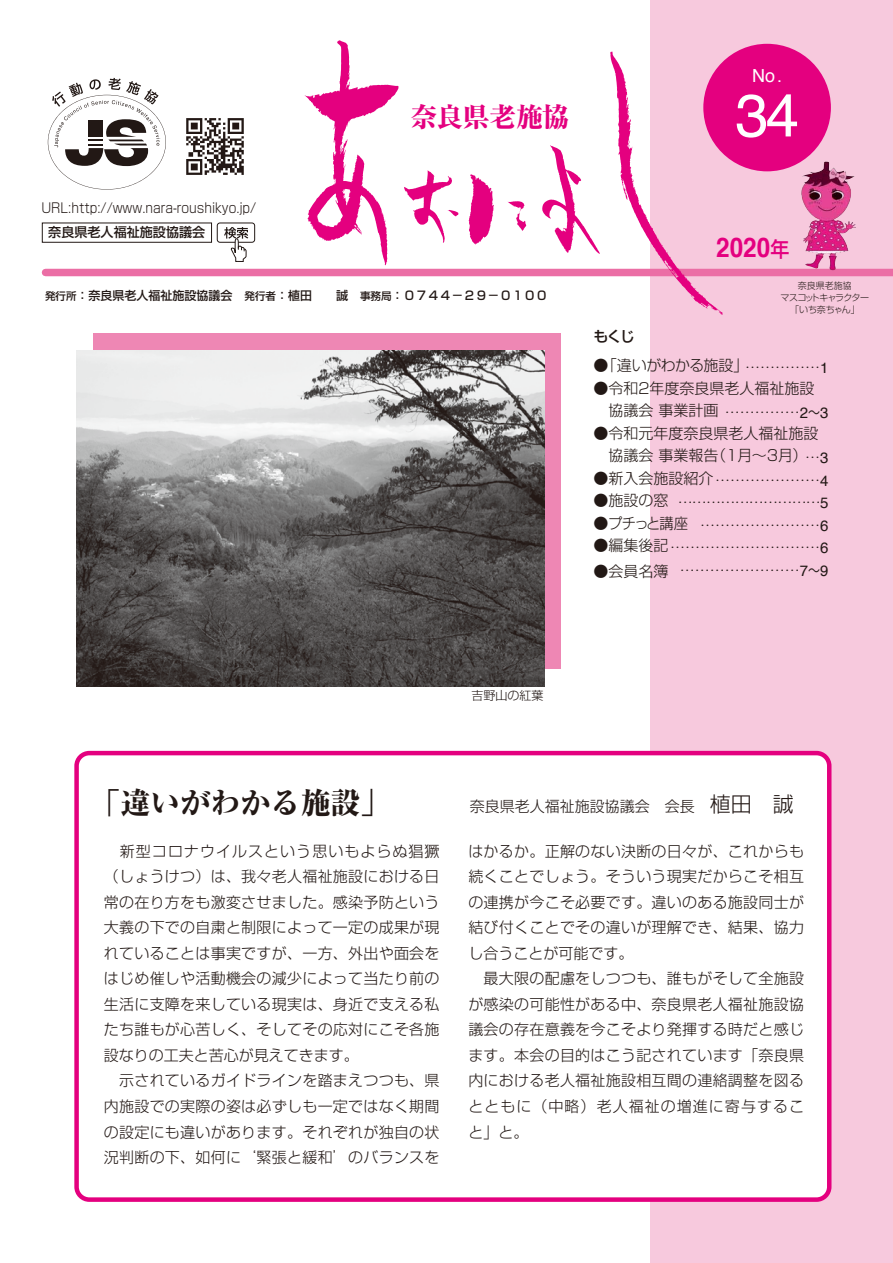
<style>
.page{position:relative;width:893px;height:1263px;background:#fff}
.page>*{position:absolute;margin:0;border:0;box-sizing:border-box;transform-origin:0 0}
.t1{font:60px "Helvetica";color:#fff}
.t2{font:800 30px "Ryumin Pr 5";color:#221815}
.t3{font:800 27px "Ryumin Pr 5";letter-spacing:-.02em;color:#e4007f}
.t4{font:700 27px "Helvetica";color:#e4007f;scale:.9 1}
.t5{font:18px "Helvetica";color:#fff}
.t6{font:300 15px/25.5px "Shin Go Pro";letter-spacing:.02em;color:#221815}
.t7{font:300 15px/22.5px "Shin Go Pro";color:#221815}
.t8{font:300 15px "Shin Go Pro";letter-spacing:-.035em;color:#221815}
.t9{font:500 15px "Shin Go Pro";color:#221815}
.t10{font:300 13.5px "Shin Go Pro";color:#221815;scale:.9 1}
.t11{font:500 13.05px "Shin Go Pro";color:#221815}
.t12{font:500 12px "Shin Go Pro";color:#221815}
.t13{font:300 12px "Shin Go Pro";color:#221815}
.t14{font:300 9px/12px "Shin Go Pro";letter-spacing:-.05em;color:#221815;text-align:center}
.s1{font-size:10.5px}
.s2{font-family:"Shin Go Pro";font-weight:500;font-size:21px}
.s3{font-family:"Helvetica";font-weight:400}
.s4{font-family:"Koz Go Pro";font-weight:400}
.s5{font-size:21px}
</style>
<div class="page">
<div style="left:650px;top:0;width:243px;height:1263px;background:#f7c9dd"></div>
<div style="left:77px;top:753px;width:752px;height:446px;background:#fff;border-radius:13px"></div>
<div style="left:74px;top:751px;width:757px;height:451px;border:4px solid #e4007f;border-radius:13px"></div>
<div style="left:94px;top:333px;width:467px;height:336px;background:#ee87b4"></div>
<img style="left:77px;top:350px;width:467px;height:336px">
<div style="left:703px;top:44px;width:128px;height:127px;background:#e4007f;border-radius:50%"></div>
<svg style="left:48px;top:78px;width:118px;height:112px"></svg>
<div style="left:46px;top:269px;width:847px;height:7px;background:#eb6ea5"></div>
<svg style="left:610px;top:52px;width:113px;height:263px"></svg>
<svg style="left:542px;top:145px;width:58px;height:109px"></svg>
<svg style="left:469px;top:174px;width:25px;height:71px"></svg>
<svg style="left:508px;top:201px;width:18px;height:30px"></svg>
<svg style="left:305px;top:40px;width:153px;height:225px"></svg>
<img style="left:186px;top:118px;width:58px;height:57px">
<div style="left:42px;top:222px;width:170px;height:21px;border:1px solid #221815"></div>
<div style="left:217px;top:222px;width:38px;height:21px;border:1px solid #221815;border-radius:3px"></div>
<svg style="left:224px;top:227px;width:24px;height:35px"></svg>
<img style="left:801px;top:163px;width:55px;height:107px">
<h3 class="t3" style="left:410px;top:96px;width:160px">奈良県老施協</h3>
<p class="t5" style="left:752px;top:62px;width:31px">No.</p>
<h1 class="t1" style="left:735px;top:69px;width:65px">34</h1>
<p class="t10" style="left:41px;top:196px;width:240px">URL:http://www.nara-roushikyo.jp/</p>
<p class="t11" style="left:48px;top:222px;width:158px">奈良県老人福祉施設協議会</p>
<p class="t12" style="left:45px;top:286px;width:504px"><span class="s1">発行所</span>：奈良県老人福祉施設協議会　<span class="s1">発行者</span>：植田　　誠　<span class="s1">事務局</span>：０７４４－２９－０１００</p>
<h3 class="t4" style="left:716px;top:226px;width:83px">2020<span class="s2">年</span></h3>
<p class="t14" style="left:780px;top:279px;width:90px">奈良県老施協<br>マスコットキャラクター「いち奈ちゃん」</p>
<p class="t9" style="left:593px;top:324px;width:43px">もくじ</p>
<p class="t8" style="left:594px;top:353px;width:157px">●「違いがわかる施設」</p>
<p class="t7" style="left:594px;top:375px;width:222px">●令和２年度奈良県老人福祉施設　協議会 事業計画</p>
<p class="t7" style="left:594px;top:420px;width:226px">●令和元年度奈良県老人福祉施設　協議会 事業報告（1月～3月）</p>
<p class="t7" style="left:594px;top:465px;width:121px">●新入会施設紹介</p>
<p class="t6" style="left:594px;top:486px;width:76px">●施設の窓</p>
<p class="t6" style="left:594px;top:509px;width:96px">●プチっと講座</p>
<p class="t6" style="left:594px;top:531px;width:76px">●編集後記</p>
<p class="t6" style="left:594px;top:557px;width:76px">●会員名簿</p>
<p class="t6" style="left:745px;top:353px;width:85px">……………<span class="s3">1</span></p>
<p class="t6" style="left:725px;top:398px;width:105px">……………<span class="s3">2</span><span class="s4">～</span><span class="s3">3</span></p>
<p class="t6" style="left:670px;top:444px;width:160px;line-height:22.5px;text-align:right">…<span class="s3">3<br></span>…………………<span class="s3">4 </span>…………………………<span class="s3">5 </span>……………………<span class="s3">6 </span>…………………………<span class="s3">6 </span>……………………<span class="s3">7</span><span class="s4">～</span><span class="s3">9</span></p>
<p class="t13" style="left:471px;top:686px;width:73px">吉野山の紅葉</p>
<h2 class="t2" style="left:90px;top:780px;width:302px">「違いがわかる施設」</h2>
<p class="t7" style="left:470px;top:793px;width:325px">奈良県老人福祉施設協議会　会長 <span class="s5">植田　誠</span></p>
<p class="t6" style="left:104px;top:837px;width:337px">　新型コロナウイルスという思いもよらぬ猖獗（しょうけつ）は、我々老人福祉施設における日常の在り方をも激変させました。感染予防という大義の下での自粛と制限によって一定の成果が現れていることは事実ですが、一方、外出や面会をはじめ催しや活動機会の減少によって当たり前の生活に支障を来している現実は、身近で支える私たち誰もが心苦しく、そしてその応対にこそ各施設なりの工夫と苦心が見えてきます。<br>　示されているガイドラインを踏まえつつも、県内施設での実際の姿は必ずしも一定ではなく期間の設定にも違いがあります。それぞれが独自の状況判断の下、如何に‘緊張と緩和’のバランスを</p>
<p class="t6" style="left:468px;top:837px;width:337px">はかるか。正解のない決断の日々が、これからも続くことでしょう。そういう現実だからこそ相互の連携が今こそ必要です。違いのある施設同士が結び付くことでその違いが理解でき、結果、協力し合うことが可能です。<br>　最大限の配慮をしつつも、誰もがそして全施設が感染の可能性がある中、奈良県老人福祉施設協議会の存在意義を今こそより発揮する時だと感じます。本会の目的はこう記されています「奈良県内における老人福祉施設相互間の連絡調整を図るとともに（中略）老人福祉の増進に寄与すること」と。</p>
</div>
